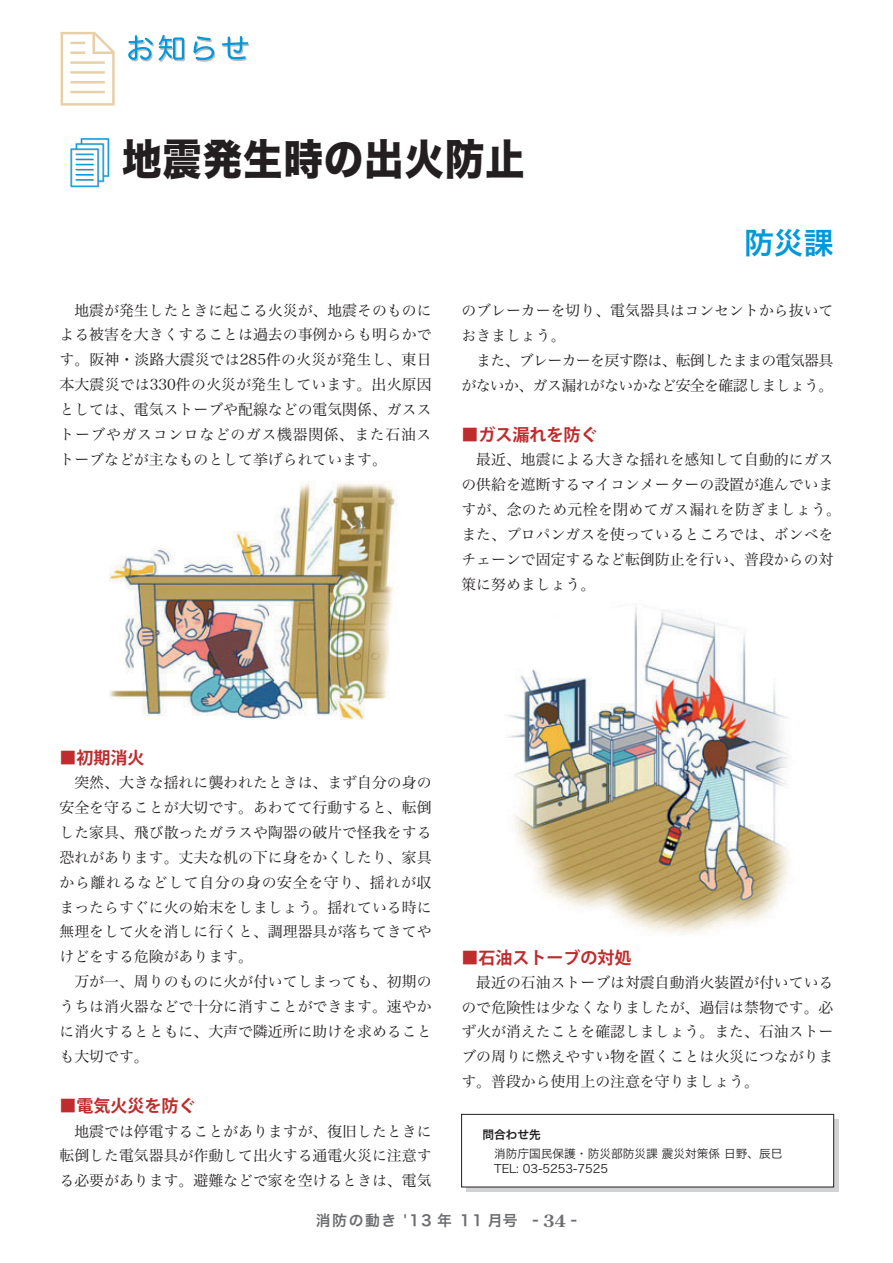
<style>
.page{position:relative;width:893px;height:1263px;background:#fff}
.page>*{position:absolute;margin:0;border:0;box-sizing:border-box;transform-origin:0 0}
.t1{font:42.45px "Hira Kaku Std W8";letter-spacing:.02em;color:#231f20;scale:.93 1}
.t2{font:29.7px "Hira Kaku Pro W6";color:#0099da}
.t3{font:700 16.95px "Koz Go Std";color:#be2c2d}
.t4{font:14.85px/24.9px "Hira Min Pro N W3";color:#231f20;text-align:justify}
.t5{font:14.85px/24.9px "Hira Min Pro N W3";letter-spacing:-.04em;color:#231f20;text-align:right}
.t6{font:14.85px "Hira Kaku Pro W6";letter-spacing:.1em;color:#6c6d70}
.t7{font:11.7px/14.9px "Hira Kaku Pro N W3";color:#231f20}
.t8{font:11.7px "Hira Kaku Pro N W6";color:#231f20}
.s1{font-family:"Century Old Style Std";font-weight:700;font-size:16.95px}
</style>
<div class="page">
<svg style="left:70px;top:138px;width:39px;height:49px"></svg>
<div style="left:467px;top:1118px;width:372px;height:73px;background:linear-gradient(to right,#d1d2d4,#d1d2d4)"></div>
<div style="left:461px;top:1114px;width:373px;height:73px;background:#fff;border:1px solid #231f20"></div>
<img style="left:110px;top:482px;width:288px;height:237px">
<img style="left:507px;top:607px;width:282px;height:328px">
<svg style="left:61px;top:32px;width:54px;height:74px"></svg>
<svg style="left:128px;top:35px;width:121px;height:27px"></svg>
<h1 class="t1" style="left:122px;top:135px;width:434px">地震発生時の出火防止</h1>
<h2 class="t2" style="left:744px;top:216px;width:91px">防災課</h2>
<p class="t4" style="left:60px;top:296px;width:374px;text-indent:15px">地震が発生したときに起こる火災が、地震そのものによる被害を大きくすることは過去の事例からも明らかです。阪神・淡路大震災では285件の火災が発生し、東日本大震災では330件の火災が発生しています。出火原因としては、電気ストーブや配線などの電気関係、ガスストーブやガスコンロなどのガス機器関係、また石油ストーブなどが主なものとして挙げられています。</p>
<p class="t4" style="left:461px;top:297px;width:374px">のブレーカーを切り、電気器具はコンセントから抜いておきましょう。</p>
<p class="t5" style="left:461px;top:346px;width:374px">また、ブレーカーを戻す際は、転倒したままの電気器具がないか、ガス漏れがないかなど安全を確認しましょう。</p>
<p class="t3" style="left:461px;top:424px;width:138px">■ガス漏れを防ぐ</p>
<p class="t4" style="left:461px;top:446px;width:381px;text-align:left;text-indent:15px">最近、地震による大きな揺れを感知して自動的にガスの供給を遮断するマイコンメーターの設置が進んでいますが、念のため元栓を閉めてガス漏れを防ぎましょう。また、プロパンガスを使っているところでは、ボンベをチェーンで固定するなど転倒防止を行い、普段からの対策に努めましょう。</p>
<p class="t3" style="left:60px;top:747px;width:87px">■初期消火</p>
<p class="t4" style="left:60px;top:769px;width:374px;text-indent:15px">突然、大きな揺れに襲われたときは、まず自分の身の安全を守ることが大切です。あわてて行動すると、転倒した家具、飛び散ったガラスや陶器の破片で怪我をする恐れがあります。丈夫な机の下に身をかくしたり、家具から離れるなどして自分の身の安全を守り、揺れが収まったらすぐに火の始末をしましょう。揺れている時に無理をして火を消しに行くと、調理器具が落ちてきてやけどをする危険があります。</p>
<p class="t4" style="left:60px;top:968px;width:374px;text-indent:15px">万が一、周りのものに火が付いてしまっても、初期のうちは消火器などで十分に消すことができます。速やかに消火するとともに、大声で隣近所に助けを求めることも大切です。</p>
<p class="t3" style="left:60px;top:1095px;width:138px">■電気火災を防ぐ</p>
<p class="t4" style="left:60px;top:1117px;width:374px;text-indent:15px">地震では停電することがありますが、復旧したときに転倒した電気器具が作動して出火する通電火災に注意する必要があります。避難などで家を空けるときは、電気</p>
<p class="t8" style="left:482px;top:1124px;width:60px">問合わせ先</p>
<p class="t3" style="left:461px;top:946px;width:172px">■石油ストーブの対処</p>
<p class="t4" style="left:461px;top:968px;width:374px;text-indent:15px">最近の石油ストーブは対震自動消火装置が付いているので危険性は少なくなりましたが、過信は禁物です。必ず火が消えたことを確認しましょう。また、石油ストーブの周りに燃えやすい物を置くことは火災につながります。普段から使用上の注意を守りましょう。</p>
<p class="t7" style="left:482px;top:1145px;width:302px">　消防庁国民保護・防災部防災課 震災対策係 日野、辰巳　TEL: 03-5253-7525</p>
<p class="t6" style="left:316px;top:1207px;width:263px">消防の動き '13 年 11 月号 - <span class="s1">34</span> -</p>
</div>
